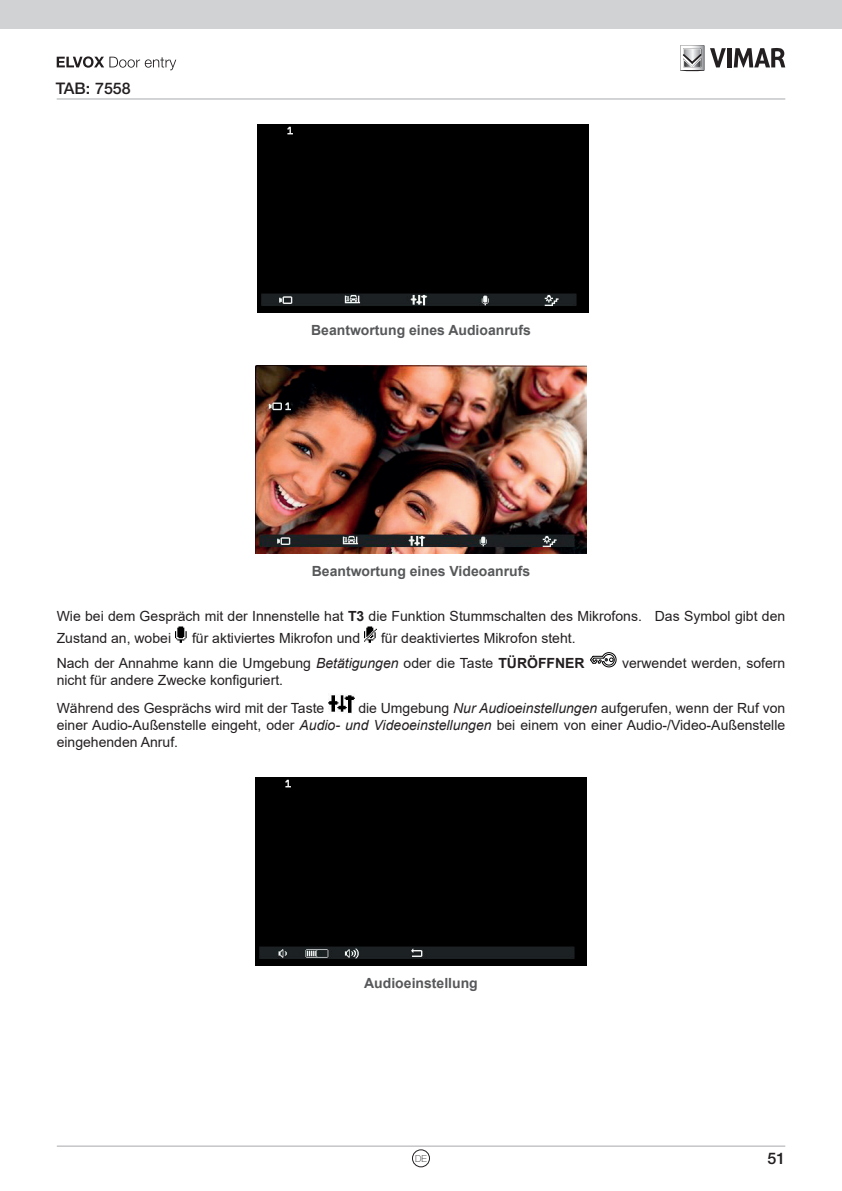
<style>
.page{position:relative;width:842px;height:1191px;background:#fff}
.page>*{position:absolute;margin:0;border:0;box-sizing:border-box;transform-origin:0 0}
.t1{font:500 16px "Helvetica Neue LT Std";color:#231f20}
.t2{font:14px/16.8px "Arial";color:#231f20}
.t3{font:700 14px "Arial";color:#57585a}
.t4{font:100 9.6px "Helvetica Neue LT Std";color:#231f20}
.s1{font-weight:700}
.s2{font-style:italic}
</style>
<div class="page">
<hr style="left:57px;top:1145px;width:728px;height:1px;background:#a8a9ad">
<div style="left:0;top:0;width:842px;height:28px;background:#d1d2d4"></div>
<svg style="left:680px;top:45px;width:24px;height:27px"></svg>
<svg style="left:710px;top:48px;width:16px;height:19px"></svg>
<hr style="left:727px;top:48px;width:4px;height:19px;background:#231f20">
<svg style="left:734px;top:48px;width:51px;height:19px"></svg>
<hr style="left:57px;top:98px;width:728px;height:1px;background:#a8a9ad">
<svg style="left:57px;top:56px;width:119px;height:14px"></svg>
<div style="left:412px;top:1149px;width:18px;height:18px;border:1px solid #231f20;border-radius:50%"></div>
<div style="left:258px;top:125px;width:330px;height:187px;background:#000001"></div>
<img style="left:256px;top:366px;width:330px;height:187px">
<img style="left:175px;top:626px;width:12px;height:17px">
<img style="left:364px;top:626px;width:13px;height:17px">
<svg style="left:590px;top:652px;width:26px;height:15px"></svg>
<img style="left:328px;top:695px;width:27px;height:18px">
<div style="left:256px;top:777px;width:330px;height:188px;background:#000001"></div>
<p class="t1" style="left:56px;top:79px;width:76px">TAB: 7558</p>
<p class="t3" style="left:311px;top:320px;width:221px">Beantwortung eines Audioanrufs</p>
<p class="t3" style="left:312px;top:561px;width:220px">Beantwortung eines Videoanrufs</p>
<p class="t2" style="left:57px;top:604px;width:730px;line-height:22.6px">Wie bei dem Gespräch mit der Innenstelle hat <span class="s1">T3</span> die Funktion Stummschalten des Mikrofons. Das Symbol gibt den<br>Zustand an, wobei</p>
<p class="t2" style="left:57px;top:626px;width:529px;line-height:24.8px;text-indent:324px">für deaktiviertes Mikrofon steht.<br>Nach der Annahme kann die Umgebung <span class="s2">Betätigungen</span> oder die Taste <span class="s1">TÜRÖFFNER</span></p>
<p class="t2" style="left:192px;top:630px;width:170px">für aktiviertes Mikrofon und</p>
<p class="t2" style="left:622px;top:654px;width:165px">verwendet werden, sofern</p>
<p class="t2" style="left:57px;top:665px;width:269px;line-height:28.2px">nicht für andere Zwecke konfiguriert.<br>Während des Gesprächs wird mit der Taste</p>
<p class="t2" style="left:57px;top:699px;width:730px;text-align:justify;text-indent:302px">die Umgebung <span class="s2">Nur Audioeinstellungen</span> aufgerufen, wenn der Ruf von einer Audio-Außenstelle eingeht, oder <span class="s2">Audio- und Videoeinstellungen</span> bei einem von einer Audio-/Video-Außenstelle eingehenden Anruf.</p>
<p class="t3" style="left:364px;top:972px;width:115px">Audioeinstellung</p>
<p class="t4" style="left:415px;top:1153px;width:13px">DE</p>
<p class="t1" style="left:767px;top:1148px;width:19px">51</p>
</div>
